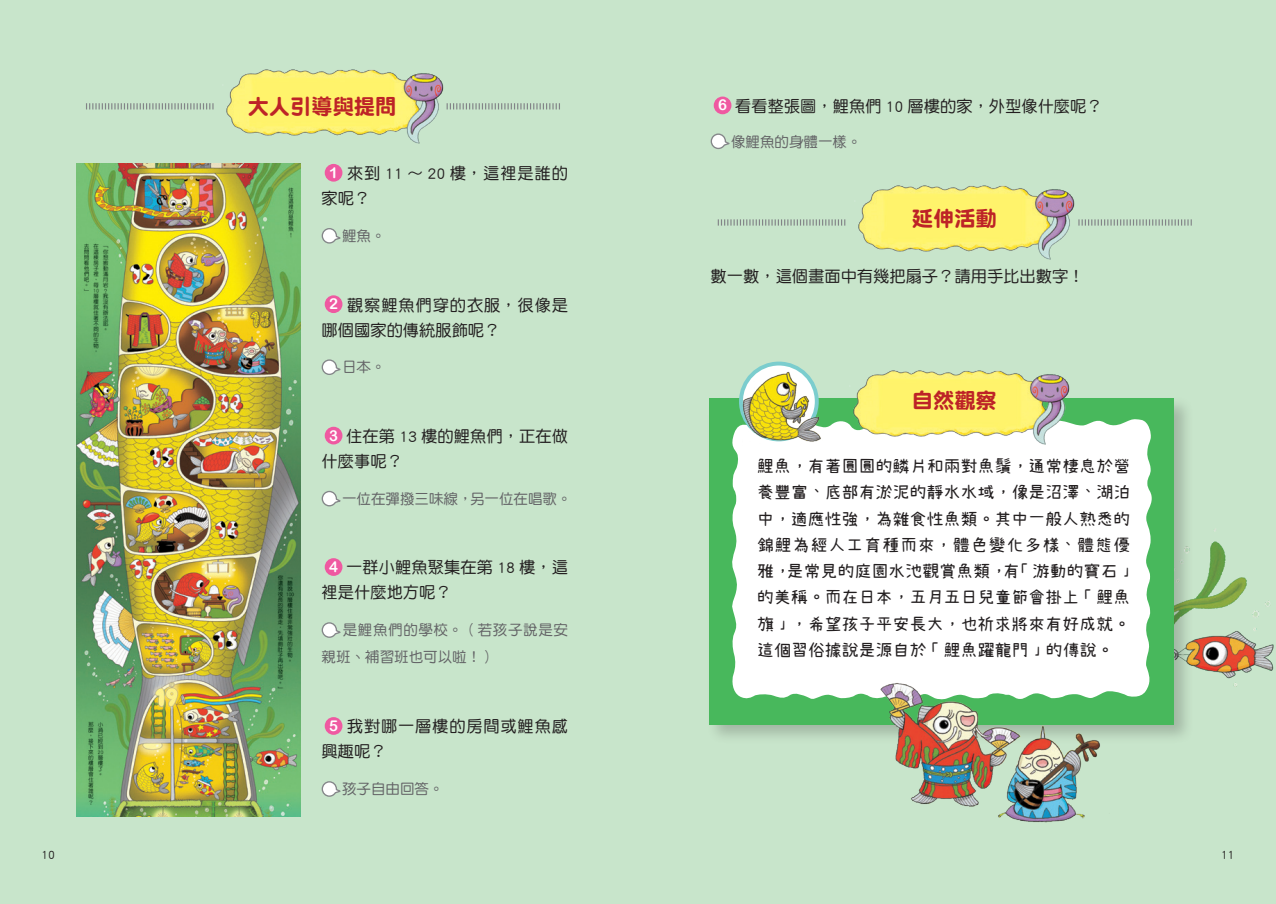
<style>
.page{position:relative;width:1276px;height:904px;background:#c8e5cb}
.page>*{position:absolute;margin:0;border:0;box-sizing:border-box;transform-origin:0 0}
.t1{font:21.25px "DF Yuan Std W9";color:#bd2327}
.t2{font:17.5px/26.2px "cjk Fonts";letter-spacing:-.03em;color:#231f20}
.t3{font:16.25px/25.1px "DF Yuan Std W5";color:#231f20}
.t4{font:16.25px/25.1px "DF Yuan Std W5";letter-spacing:.055em;color:#231f20}
.t5{font:16.25px/25.1px "DF Yuan Std W5";letter-spacing:.05em;color:#231f20}
.t6{font:14.5px "DF Yuan Std W5";color:#636366}
.t7{font:14.5px/27px "DF Yuan Std W5";letter-spacing:.045em;color:#636366}
.t8{font:12.5px "DF Yuan Std W5";color:#231f20}
.s1{font-family:"Arial Rounded MT Bold";font-size:15px;color:#fff}
</style>
<div class="page">
<img style="left:1194px;top:529px;width:80px;height:157px">
<div style="left:706px;top:395px;width:488px;height:349px;background:#231f20;opacity:.23"></div>
<div style="left:710px;top:398px;width:464px;height:326px;background:#48b85c"></div>
<div style="left:732px;top:419px;width:419px;height:280px;background:#fff"></div>
<img style="left:858px;top:185px;width:217px;height:75px">
<img style="left:845px;top:370px;width:236px;height:85px">
<svg style="left:718px;top:219px;width:127px;height:7px"></svg>
<svg style="left:1078px;top:219px;width:113px;height:7px"></svg>
<div style="left:714px;top:97px;width:17px;height:17px;background:#ef59a1;border-radius:50%"></div>
<svg style="left:710px;top:133px;width:20px;height:17px"></svg>
<img style="left:226px;top:69px;width:228px;height:75px">
<svg style="left:86px;top:103px;width:127px;height:6px"></svg>
<svg style="left:446px;top:103px;width:114px;height:6px"></svg>
<img style="left:736px;top:363px;width:92px;height:83px">
<img style="left:865px;top:668px;width:251px;height:155px">
<img style="left:77px;top:163px;width:223px;height:653px">
<div style="left:325px;top:164px;width:17px;height:18px;background:#ef59a1;border-radius:50%"></div>
<svg style="left:321px;top:228px;width:20px;height:16px"></svg>
<div style="left:325px;top:295px;width:17px;height:18px;background:#ef59a1;border-radius:50%"></div>
<svg style="left:321px;top:359px;width:20px;height:16px"></svg>
<div style="left:325px;top:427px;width:17px;height:17px;background:#ef59a1;border-radius:50%"></div>
<svg style="left:321px;top:490px;width:20px;height:17px"></svg>
<div style="left:325px;top:558px;width:17px;height:18px;background:#ef59a1;border-radius:50%"></div>
<svg style="left:321px;top:622px;width:20px;height:16px"></svg>
<div style="left:325px;top:717px;width:17px;height:17px;background:#ef59a1;border-radius:50%"></div>
<svg style="left:321px;top:781px;width:20px;height:16px"></svg>
<p class="t1" style="left:248px;top:95px;width:150px">大人引導與提問</p>
<p class="t4" style="left:322px;top:160px;width:248px;text-indent:8px"><span class="s1">1</span> 來到 11 ～ 20 樓，這裡是誰的家呢？</p>
<p class="t6" style="left:342px;top:228px;width:45px">鯉魚。</p>
<p class="t4" style="left:322px;top:292px;width:248px;text-indent:8px"><span class="s1">2</span> 觀察鯉魚們穿的衣服，很像是哪個國家的傳統服飾呢？</p>
<p class="t6" style="left:342px;top:359px;width:45px">日本。</p>
<p class="t3" style="left:322px;top:423px;width:248px;text-indent:7px"><span class="s1">3</span> 住在第 13 樓的鯉魚們，正在做什麼事呢？</p>
<p class="t6" style="left:342px;top:491px;width:231px">一位在彈撥三味線，另一位在唱歌。</p>
<p class="t3" style="left:322px;top:554px;width:248px;text-indent:7px"><span class="s1">4</span> 一群小鯉魚聚集在第 18 樓，這裡是什麼地方呢？</p>
<p class="t7" style="left:322px;top:616px;width:248px;text-indent:21px">是鯉魚們的學校。（若孩子說是安親班、補習班也可以啦！）</p>
<p class="t5" style="left:322px;top:713px;width:248px;text-indent:8px"><span class="s1">5</span> 我對哪一層樓的房間或鯉魚感興趣呢？</p>
<p class="t6" style="left:342px;top:781px;width:103px">孩子自由回答。</p>
<p class="t3" style="left:718px;top:93px;width:386px"><span class="s1">6</span> 看看整張圖，鯉魚們 10 層樓的家，外型像什麼呢？</p>
<p class="t6" style="left:731px;top:133px;width:132px">像鯉魚的身體一樣。</p>
<p class="t1" style="left:912px;top:207px;width:86px">延伸活動</p>
<p class="t3" style="left:710px;top:264px;width:375px">數一數，這個畫面中有幾把扇子？請用手比出數字！</p>
<p class="t1" style="left:912px;top:388px;width:86px">自然觀察</p>
<p class="t2" style="left:756px;top:454px;width:380px">鯉魚，有著圓圓的鱗片和兩對魚鬚，通常棲息於營養豐富、底部有淤泥的靜水水域，像是沼澤、湖泊中，適應性強，為雜食性魚類。其中一般人熟悉的錦鯉為經人工育種而來，體色變化多樣、體態優雅，是常見的庭園水池觀賞魚類，有「游動的寶石」的美稱。而在日本，五月五日兒童節會掛上「鯉魚旗」，希望孩子平安長大，也祈求將來有好成就。這個習俗據說是源自於「鯉魚躍龍門」的傳說。</p>
<p class="t8" style="left:41px;top:847px;width:15px">10</p>
<p class="t8" style="left:1220px;top:847px;width:15px">11</p>
</div>
